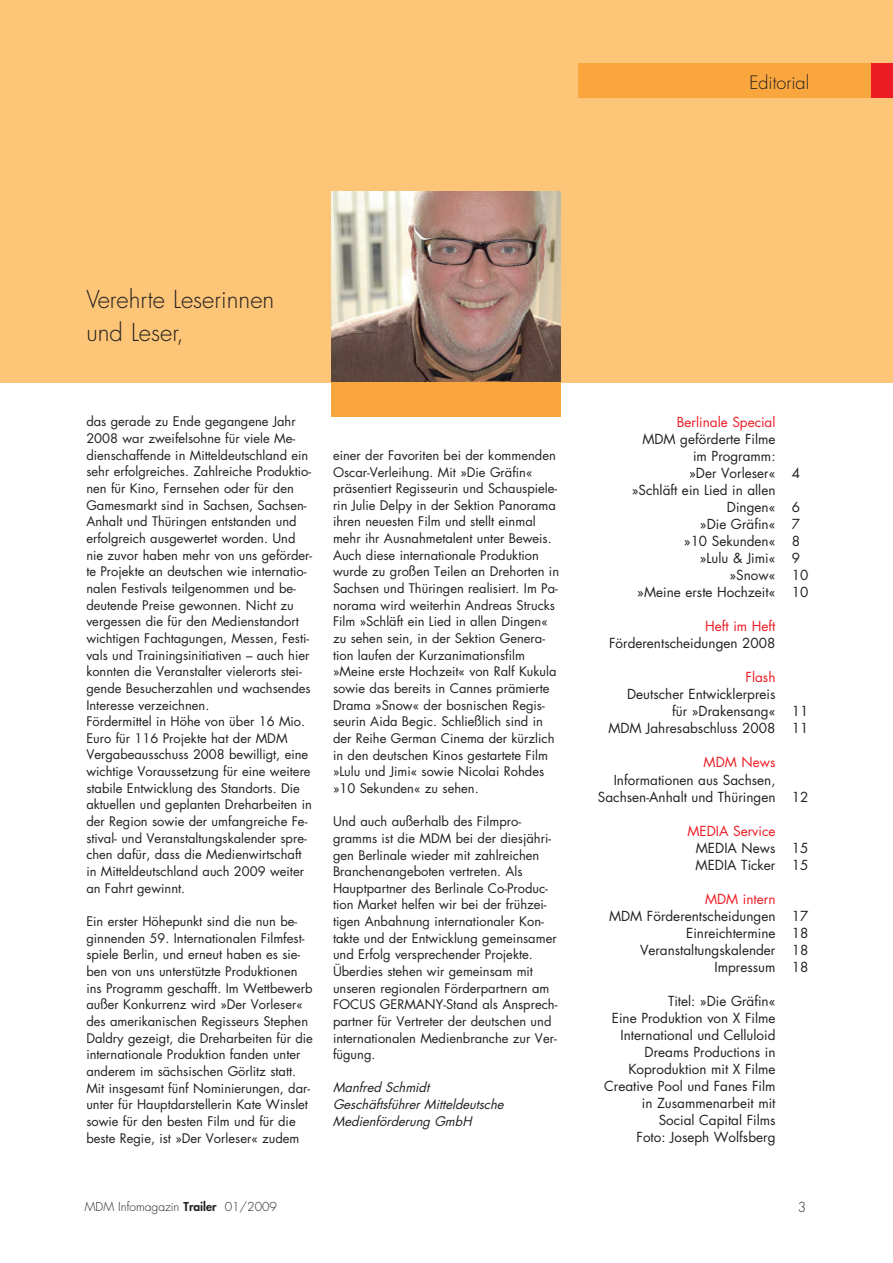
<style>
.page{position:relative;width:893px;height:1263px;background:#fff}
.page>*{position:absolute;margin:0;border:0;box-sizing:border-box;transform-origin:0 0}
.t1{font:300 24px/33px "Futura";color:#231f20}
.t2{font:300 18px "Futura";color:#231f20}
.t3{font:13.5px/17px "Futura LT";color:#231f20}
.t4{font:13.5px "Futura LT";color:#ed1c24}
.t5{font:300 13.5px "Futura";color:#231f20}
.t6{font:12.9px/16.6px "Futura LT";color:#231f20}
.t7{font:italic 12.9px/16.6px "Futura LT";color:#231f20}
.t8{font:300 12px "Futura";color:#231f20}
.s1{font-weight:800}
</style>
<div class="page">
<div style="left:0;top:0;width:892px;height:383px;background:#fdc578"></div>
<div style="left:578px;top:64px;width:314px;height:34px;background:#faa63f"></div>
<div style="left:871px;top:64px;width:21px;height:34px;background:#ed1c24"></div>
<img style="left:331px;top:191px;width:230px;height:192px">
<div style="left:331px;top:383px;width:230px;height:34px;background:#faa63f"></div>
<h2 class="t2" style="left:749px;top:74px;width:61px">Editorial</h2>
<h1 class="t1" style="left:86px;top:285px;width:189px">Verehrte Leserinnen und Leser,</h1>
<p class="t6" style="left:86px;top:414px;width:227px">das gerade zu Ende gegangene Jahr 2008 war zweifelsohne für viele Me&shy;dienschaffende in Mitteldeutschland ein sehr erfolgreiches. Zahlreiche Produktio&shy;nen für Kino, Fernsehen oder für den Gamesmarkt sind in Sachsen, Sachsen-Anhalt und Thüringen entstanden und erfolgreich ausgewertet worden. Und nie zuvor haben mehr von uns geförder&shy;te Projekte an deutschen wie internatio&shy;nalen Festivals teilgenommen und be&shy;deutende Preise gewonnen. Nicht zu vergessen die für den Medienstandort wichtigen Fachtagungen, Messen, Festi&shy;vals und Trainingsinitiativen – auch hier konnten die Veranstalter vielerorts stei&shy;gende Besucherzahlen und wachsendes Interesse verzeichnen.<br>Fördermittel in Höhe von über 16 Mio.<br>Euro für 116 Projekte hat der MDM Vergabeausschuss 2008 bewilligt, eine wichtige Voraussetzung für eine weitere stabile Entwicklung des Standorts. Die aktuellen und geplanten Dreharbeiten in der Region sowie der umfangreiche Fe&shy;stival- und Veranstaltungskalender spre&shy;chen dafür, dass die Medienwirtschaft in Mitteldeutschland auch 2009 weiter an Fahrt gewinnt.</p>
<p class="t6" style="left:86px;top:914px;width:228px">Ein erster Höhepunkt sind die nun be&shy;ginnenden 59. Internationalen Filmfest&shy;spiele Berlin, und erneut haben es sie&shy;ben von uns unterstützte Produktionen ins Programm geschafft. Im Wettbewerb außer Konkurrenz wird »Der Vorleser« des amerikanischen Regisseurs Stephen Daldry gezeigt, die Dreharbeiten für die internationale Produktion fanden unter anderem im sächsischen Görlitz statt.<br>Mit insgesamt fünf Nominierungen, dar&shy;unter für Hauptdarstellerin Kate Winslet sowie für den besten Film und für die beste Regie, ist »Der Vorleser« zudem</p>
<p class="t6" style="left:333px;top:448px;width:228px">einer der Favoriten bei der kommenden Oscar-Verleihung. Mit »Die Gräfin« präsentiert Regisseurin und Schauspiele&shy;rin Julie Delpy in der Sektion Panorama ihren neuesten Film und stellt einmal mehr ihr Ausnahmetalent unter Beweis.<br>Auch diese internationale Produktion wurde zu großen Teilen an Drehorten in Sachsen und Thüringen realisiert. Im Pa&shy;norama wird weiterhin Andreas Strucks Film »Schläft ein Lied in allen Dingen« zu sehen sein, in der Sektion Genera&shy;tion laufen der Kurzanimationsfilm »Meine erste Hochzeit« von Ralf Kukula sowie das bereits in Cannes prämierte Drama »Snow« der bosnischen Regis&shy;seurin Aida Begic. Schließlich sind in der Reihe German Cinema der kürzlich in den deutschen Kinos gestartete Film »Lulu und Jimi« sowie Nicolai Rohdes »10 Sekunden« zu sehen.</p>
<p class="t6" style="left:333px;top:814px;width:226px">Und auch außerhalb des Filmpro&shy;gramms ist die MDM bei der diesjähri&shy;gen Berlinale wieder mit zahlreichen Branchenangeboten vertreten. Als Hauptpartner des Berlinale Co-Produc&shy;tion Market helfen wir bei der frühzei&shy;tigen Anbahnung internationaler Kon&shy;takte und der Entwicklung gemeinsamer und Erfolg versprechender Projekte.<br>Überdies stehen wir gemeinsam mit unseren regionalen Förderpartnern am FOCUS GERMANY-Stand als Ansprech&shy;partner für Vertreter der deutschen und internationalen Medienbranche zur Ver&shy;fügung.</p>
<p class="t7" style="left:333px;top:1080px;width:175px">Manfred Schmidt<br>Geschäftsführer Mitteldeutsche<br>Medienförderung GmbH</p>
<p class="t4" style="left:677px;top:416px;width:100px">Berlinale Special</p>
<p class="t3" style="left:642px;top:432px;width:135px">MDM geförderte Filme</p>
<p class="t3" style="left:693px;top:449px;width:84px">im Programm:</p>
<p class="t3" style="left:689px;top:466px;width:112px">»Der Vorleser« 4</p>
<p class="t3" style="left:632px;top:483px;width:145px">»Schläft ein Lied in allen</p>
<p class="t3" style="left:727px;top:500px;width:75px">Dingen« 6</p>
<p class="t3" style="left:700px;top:517px;width:102px">»Die Gräfin« 7</p>
<p class="t3" style="left:684px;top:534px;width:118px">»10 Sekunden« 8</p>
<p class="t3" style="left:700px;top:551px;width:102px">»Lulu &amp; Jimi« 9</p>
<p class="t3" style="left:729px;top:568px;width:80px">»Snow« 10</p>
<p class="t3" style="left:637px;top:585px;width:173px">»Meine erste Hochzeit« 10</p>
<p class="t4" style="left:705px;top:620px;width:72px">Heft im Heft</p>
<p class="t3" style="left:609px;top:636px;width:168px">Förderentscheidungen 2008</p>
<p class="t4" style="left:746px;top:671px;width:31px">Flash</p>
<p class="t3" style="left:627px;top:687px;width:150px">Deutscher Entwicklerpreis</p>
<p class="t3" style="left:672px;top:704px;width:138px">für »Drakensang« 11</p>
<p class="t3" style="left:608px;top:721px;width:201px">MDM Jahresabschluss 2008 11</p>
<p class="t4" style="left:704px;top:756px;width:73px">MDM News</p>
<p class="t3" style="left:598px;top:772px;width:212px;text-indent:16px">Informationen aus Sachsen,<br>Sachsen-Anhalt und Thüringen 12</p>
<p class="t4" style="left:687px;top:824px;width:89px">MEDIA Service</p>
<p class="t3" style="left:695px;top:840px;width:114px">MEDIA News 15<br>MEDIA Ticker 15</p>
<p class="t4" style="left:705px;top:893px;width:72px">MDM intern</p>
<p class="t3" style="left:609px;top:908px;width:201px;text-align:right">MDM Förderentscheidungen 17<br>Einreichtermine 18<br>Veranstaltungskalender 18<br>Impressum 18</p>
<p class="t3" style="left:604px;top:994px;width:173px;text-align:right">Titel: »Die Gräfin«<br>Eine Produktion von X Filme<br>International und Celluloid<br>Dreams Productions in<br>Koproduktion mit X Filme<br>Creative Pool und Fanes Film in Zusammenarbeit mit<br>Social Capital Films<br>Foto: Joseph Wolfsberg</p>
<p class="t8" style="left:85px;top:1201px;width:194px">MDM Infomagazin <span class="s1">Trailer</span> 01/2009</p>
<p class="t5" style="left:798px;top:1201px;width:10px">3</p>
</div>
